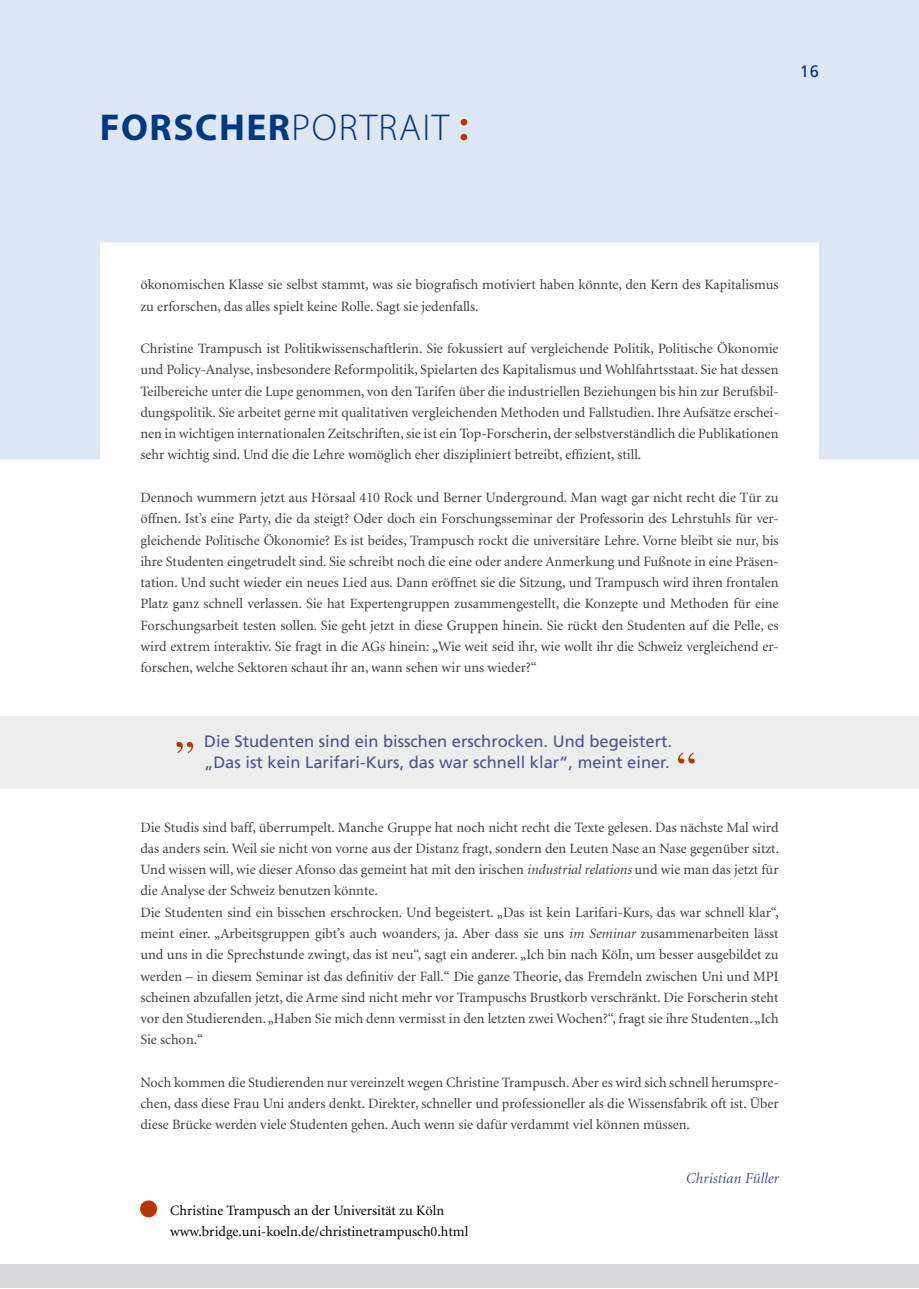
<style>
.page{position:relative;width:919px;height:1289px;background:#fff}
.page>*{position:absolute;margin:0;border:0;box-sizing:border-box;transform-origin:0 0}
.t1{font:700 37.5px "Myriad Pro";letter-spacing:.04em;color:#003882}
.t2{font:16.5px/21.3px "Frutiger";color:#4b5394}
.t3{font:16.5px "Frutiger";color:#003882}
.t4{font:italic 15px "Minion";color:#4b5394}
.t5{font:14.25px/21.3px "Minion";color:#3e3d40;text-align:justify}
.t6{font:14.25px/21.3px "Minion";color:#000}
.s1{font-weight:300}
.s2{font-style:italic}
</style>
<div class="page">
<svg style="left:0;top:0;width:918px;height:459px;fill:#dde6f3"></svg>
<div style="left:460px;top:119px;width:7px;height:6px;background:#b30;border-radius:50%"></div>
<div style="left:460px;top:134px;width:7px;height:6px;background:#b30;border-radius:50%"></div>
<div style="left:0;top:716px;width:918px;height:72px;background:#eceded"></div>
<svg style="left:176px;top:742px;width:17px;height:11px"></svg>
<svg style="left:678px;top:752px;width:16px;height:11px"></svg>
<div style="left:140px;top:1200px;width:17px;height:17px;background:#b30;border-radius:50%"></div>
<div style="left:0;top:1264px;width:917px;height:23px;background:#d9dadb"></div>
<h1 class="t1" style="left:100px;top:105px;width:351px">FORSCHER<span class="s1">PORTRAIT</span></h1>
<p class="t3" style="left:799px;top:64px;width:21px">16</p>
<p class="t5" style="left:140px;top:275px;width:639px">ökonomischen Klasse sie selbst stammt, was sie biografisch motiviert haben könnte, den Kern des Kapitalismus zu erforschen, das alles spielt keine Rolle. Sagt sie jedenfalls.</p>
<p class="t5" style="left:140px;top:339px;width:639px">Christine Trampusch ist Politikwissenschaftlerin. Sie fokussiert auf vergleichende Politik, Politische Ökonomie und Policy-Analyse, insbesondere Reformpolitik, Spielarten des Kapitalismus und Wohlfahrtsstaat. Sie hat dessen Teilbereiche unter die Lupe genommen, von den Tarifen über die industriellen Beziehungen bis hin zur Berufsbil&shy;dungspolitik. Sie arbeitet gerne mit qualitativen vergleichenden Methoden und Fallstudien. Ihre Aufsätze erschei&shy;nen in wichtigen internationalen Zeitschriften, sie ist ein Top-Forscherin, der selbstverständlich die Publikationen sehr wichtig sind. Und die die Lehre womöglich eher diszipliniert betreibt, effizient, still.</p>
<p class="t5" style="left:140px;top:488px;width:639px">Dennoch wummern jetzt aus Hörsaal 410 Rock und Berner Underground. Man wagt gar nicht recht die Tür zu öffnen. Ist’s eine Party, die da steigt? Oder doch ein Forschungsseminar der Professorin des Lehrstuhls für ver&shy;gleichende Politische Ökonomie? Es ist beides, Trampusch rockt die universitäre Lehre. Vorne bleibt sie nur, bis ihre Studenten eingetrudelt sind. Sie schreibt noch die eine oder andere Anmerkung und Fußnote in eine Präsen&shy;tation. Und sucht wieder ein neues Lied aus. Dann eröffnet sie die Sitzung, und Trampusch wird ihren frontalen Platz ganz schnell verlassen. Sie hat Expertengruppen zusammengestellt, die Konzepte und Methoden für eine Forschungsarbeit testen sollen. Sie geht jetzt in diese Gruppen hinein. Sie rückt den Studenten auf die Pelle, es wird extrem interaktiv. Sie fragt in die AGs hinein: „Wie weit seid ihr, wie wollt ihr die Schweiz vergleichend er&shy;forschen, welche Sektoren schaut ihr an, wann sehen wir uns wieder?“</p>
<p class="t2" style="left:204px;top:731px;width:469px">Die Studenten sind ein bisschen erschrocken. Und begeistert. „Das ist kein Larifari-Kurs, das war schnell klar“, meint einer.</p>
<p class="t5" style="left:140px;top:817px;width:640px;text-align:left">Die Studis sind baff, überrumpelt. Manche Gruppe hat noch nicht recht die Texte gelesen. Das nächste Mal wird das anders sein. Weil sie nicht von vorne aus der Distanz fragt, sondern den Leuten Nase an Nase gegenüber sitzt.<br>Und wissen will, wie dieser Afonso das gemeint hat mit den irischen <span class="s2">industrial relations</span> und wie man das jetzt für die Analyse der Schweiz benutzen könnte.<br>Die Studenten sind ein bisschen erschrocken. Und begeistert. „Das ist kein Larifari-Kurs, das war schnell klar“, meint einer. „Arbeitsgruppen gibt’s auch woanders, ja. Aber dass sie uns <span class="s2">im Seminar</span> zusammenarbeiten lässt und uns in die Sprechstunde zwingt, das ist neu“, sagt ein anderer. „Ich bin nach Köln, um besser ausgebildet zu werden – in diesem Seminar ist das definitiv der Fall.“ Die ganze Theorie, das Fremdeln zwischen Uni und MPI scheinen abzufallen jetzt, die Arme sind nicht mehr vor Trampuschs Brustkorb verschränkt. Die Forscherin steht vor den Studierenden. „Haben Sie mich denn vermisst in den letzten zwei Wochen?“, fragt sie ihre Studenten. „Ich Sie schon.“</p>
<p class="t5" style="left:140px;top:1072px;width:639px">Noch kommen die Studierenden nur vereinzelt wegen Christine Trampusch. Aber es wird sich schnell herumspre&shy;chen, dass diese Frau Uni anders denkt. Direkter, schneller und professioneller als die Wissensfabrik oft ist. Über diese Brücke werden viele Studenten gehen. Auch wenn sie dafür verdammt viel können müssen.</p>
<p class="t4" style="left:685px;top:1171px;width:94px">Christian Füller</p>
<p class="t6" style="left:170px;top:1200px;width:299px">Christine Trampusch an der Universität zu Köln www.bridge.uni-koeln.de/christinetrampusch0.html</p>
</div>
